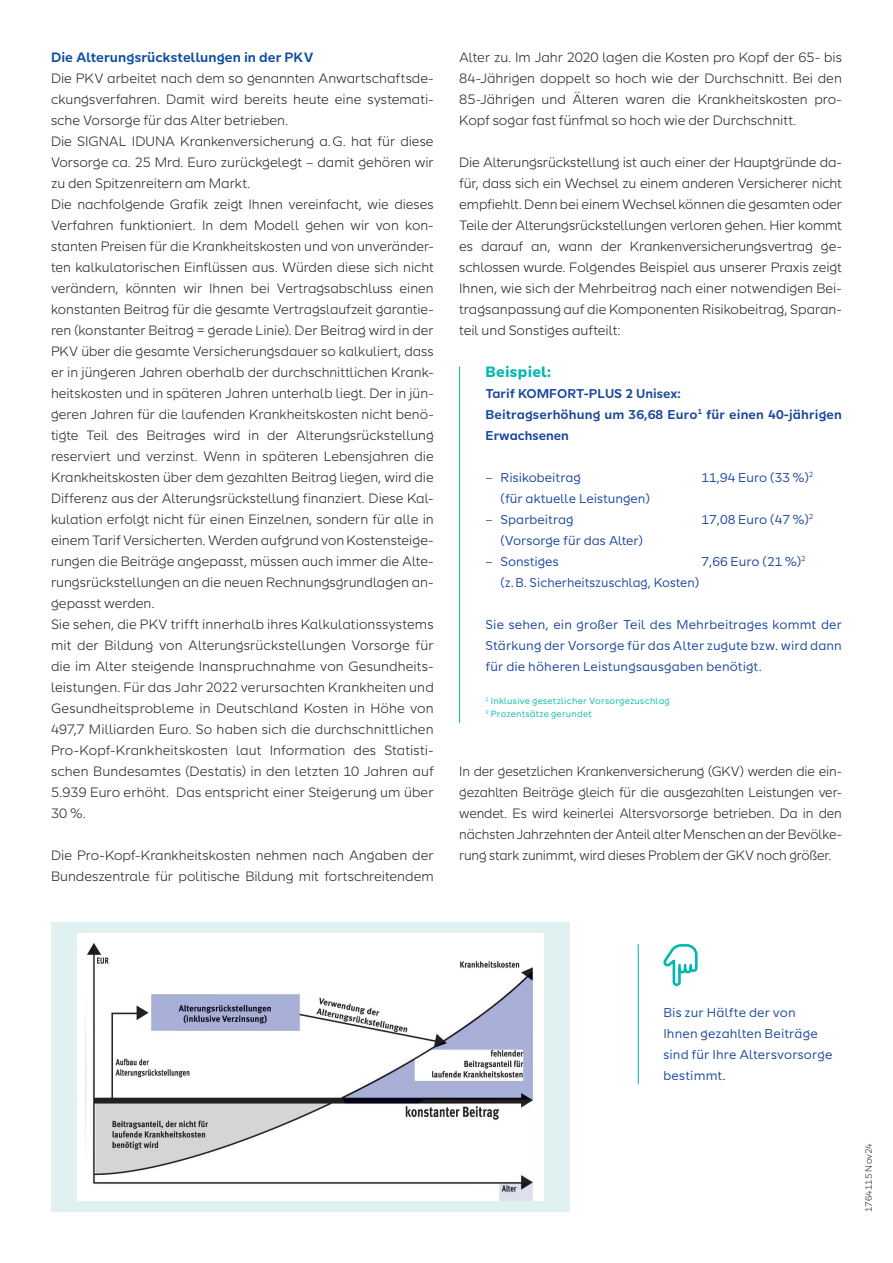
<style>
.page{position:relative;width:893px;height:1263px;background:#fff}
.page>*{position:absolute;margin:0;border:0;box-sizing:border-box;transform-origin:0 0}
.t1{font:700 15px "SI Sans";letter-spacing:.02em;color:#00b8af}
.t2{font:300 13.5px/21px "SI Sans";color:#231f20;text-align:justify}
.t3{font:600 13.5px "SI Sans";letter-spacing:.005em;color:#0d4da1}
.t4{font:12.75px/21px "SI Sans";color:#18469d;text-align:justify}
.t5{font:600 12.75px/21px "SI Sans";letter-spacing:.01em;color:#18469d}
.t6{font:9px/12.6px "SI Sans";letter-spacing:.025em;color:#00b8af}
.t7{font:300 9px "SI Sans";letter-spacing:.005em;color:#231f20}
</style>
<div class="page">
<div style="left:51px;top:923px;width:519px;height:289px;background:#dff1f0"></div>
<img style="left:77px;top:934px;width:466px;height:267px">
<hr style="left:459px;top:366px;width:1px;height:357px;background:#00b8af">
<svg style="left:663px;top:944px;width:35px;height:43px"></svg>
<hr style="left:638px;top:944px;width:1px;height:140px;background:#00b8af">
<p class="t3" style="left:51px;top:47px;width:264px">Die Alterungsrückstellungen in der PKV</p>
<p class="t2" style="left:51px;top:66px;width:384px;text-align:left">Die PKV arbeitet nach dem so genannten Anwartschaftsde&shy;ckungsverfahren. Damit wird bereits heute eine systemati&shy;sche Vorsorge für das Alter betrieben.<br>Die SIGNAL IDUNA Krankenversicherung a.G. hat für diese Vorsorge ca. 25 Mrd. Euro zurückgelegt – damit gehören wir zu den Spitzenreitern am Markt.<br>Die nachfolgende Grafik zeigt Ihnen vereinfacht, wie dieses Verfahren funktioniert. In dem Modell gehen wir von kon&shy;stanten Preisen für die Krankheitskosten und von unveränder&shy;ten kalkulatorischen Einflüssen aus. Würden diese sich nicht verändern, könnten wir Ihnen bei Vertragsabschluss einen konstanten Beitrag für die gesamte Vertragslaufzeit garantie&shy;ren (konstanter Beitrag = gerade Linie). Der Beitrag wird in der PKV über die gesamte Versicherungsdauer so kalkuliert, dass er in jüngeren Jahren oberhalb der durchschnittlichen Krank&shy;heitskosten und in späteren Jahren unterhalb liegt. Der in jün&shy;geren Jahren für die laufenden Krankheitskosten nicht benö&shy;tigte Teil des Beitrages wird in der Alterungsrückstellung reserviert und verzinst. Wenn in späteren Lebensjahren die Krankheitskosten über dem gezahlten Beitrag liegen, wird die Differenz aus der Alterungsrückstellung finanziert. Diese Kal&shy;kulation erfolgt nicht für einen Einzelnen, sondern für alle in einem Tarif Versicherten. Werden aufgrund von Kostensteige&shy;rungen die Beiträge angepasst, müssen auch immer die Alte&shy;rungsrückstellungen an die neuen Rechnungsgrundlagen an&shy;gepasst werden.<br>Sie sehen, die PKV trifft innerhalb ihres Kalkulationssystems mit der Bildung von Alterungsrückstellungen Vorsorge für die im Alter steigende Inanspruchnahme von Gesundheits&shy;leistungen. Für das Jahr 2022 verursachten Krankheiten und Gesundheitsprobleme in Deutschland Kosten in Höhe von 497,7 Milliarden Euro. So haben sich die durchschnittlichen Pro-Kopf-Krankheitskosten laut Information des Statisti&shy;schen Bundesamtes (Destatis) in den letzten 10 Jahren auf 5.939 Euro erhöht. Das entspricht einer Steigerung um über 30 %.</p>
<p class="t2" style="left:51px;top:843px;width:384px">Die Pro-Kopf-Krankheitskosten nehmen nach Angaben der<br>Bundeszentrale für politische Bildung mit fortschreitendem</p>
<p class="t2" style="left:459px;top:45px;width:384px">Alter zu. Im Jahr 2020 lagen die Kosten pro Kopf der 65- bis 84-Jährigen doppelt so hoch wie der Durchschnitt. Bei den 85-Jährigen und Älteren waren die Krankheitskosten pro-Kopf sogar fast fünfmal so hoch wie der Durchschnitt.</p>
<p class="t2" style="left:459px;top:150px;width:384px">Die Alterungsrückstellung ist auch einer der Hauptgründe da&shy;für, dass sich ein Wechsel zu einem anderen Versicherer nicht empfiehlt. Denn bei einem Wechsel können die gesamten oder Teile der Alterungsrückstellungen verloren gehen. Hier kommt es darauf an, wann der Krankenversicherungsvertrag ge&shy;schlossen wurde. Folgendes Beispiel aus unserer Praxis zeigt Ihnen, wie sich der Mehrbeitrag nach einer notwendigen Bei&shy;tragsanpassung auf die Komponenten Risikobeitrag, Sparan&shy;teil und Sonstiges aufteilt:</p>
<p class="t1" style="left:485px;top:360px;width:67px">Beispiel:</p>
<p class="t5" style="left:485px;top:382px;width:358px">Tarif KOMFORT-PLUS 2 Unisex:<br>Beitragserhöhung um 36,68 Euro<sup>1</sup> für einen 40-jährigen<br>Erwachsenen</p>
<p class="t4" style="left:485px;top:466px;width:97px">– Risikobeitrag</p>
<p class="t4" style="left:701px;top:466px;width:113px">11,94 Euro (33 %)<sup>2</sup></p>
<p class="t4" style="left:500px;top:487px;width:151px">(für aktuelle Leistungen)</p>
<p class="t4" style="left:485px;top:508px;width:89px">– Sparbeitrag</p>
<p class="t4" style="left:701px;top:508px;width:113px">17,08 Euro (47 %)<sup>2</sup></p>
<p class="t4" style="left:500px;top:529px;width:144px">(Vorsorge für das Alter)</p>
<p class="t4" style="left:485px;top:550px;width:75px">– Sonstiges</p>
<p class="t4" style="left:701px;top:550px;width:106px">7,66 Euro (21 %)<sup>2</sup></p>
<p class="t4" style="left:500px;top:571px;width:200px">(z.B. Sicherheitszuschlag, Kosten)</p>
<p class="t4" style="left:485px;top:613px;width:358px">Sie sehen, ein großer Teil des Mehrbeitrages kommt der Stärkung der Vorsorge für das Alter zugute bzw. wird dann für die höheren Leistungsausgaben benötigt.</p>
<p class="t6" style="left:485px;top:694px;width:186px"><sup>1</sup> Inklusive gesetzlicher Vorsorgezuschlag<br><sup>2</sup> Prozentsätze gerundet</p>
<p class="t2" style="left:459px;top:759px;width:384px">In der gesetzlichen Krankenversicherung (GKV) werden die ein&shy;gezahlten Beiträge gleich für die ausgezahlten Leistungen ver&shy;wendet. Es wird keinerlei Altersvorsorge betrieben. Da in den nächsten Jahrzehnten der Anteil alter Menschen an der Bevölke&shy;rung stark zunimmt, wird dieses Problem der GKV noch größer.</p>
<p class="t4" style="left:663px;top:1001px;width:171px;text-align:left">Bis zur Hälfte der von<br>Ihnen gezahlten Beiträge sind für Ihre Altersvorsorge bestimmt.</p>
<p class="t7" style="left:862px;top:1212px;width:70px;rotate:-90deg">1764115 Nov24</p>
</div>
